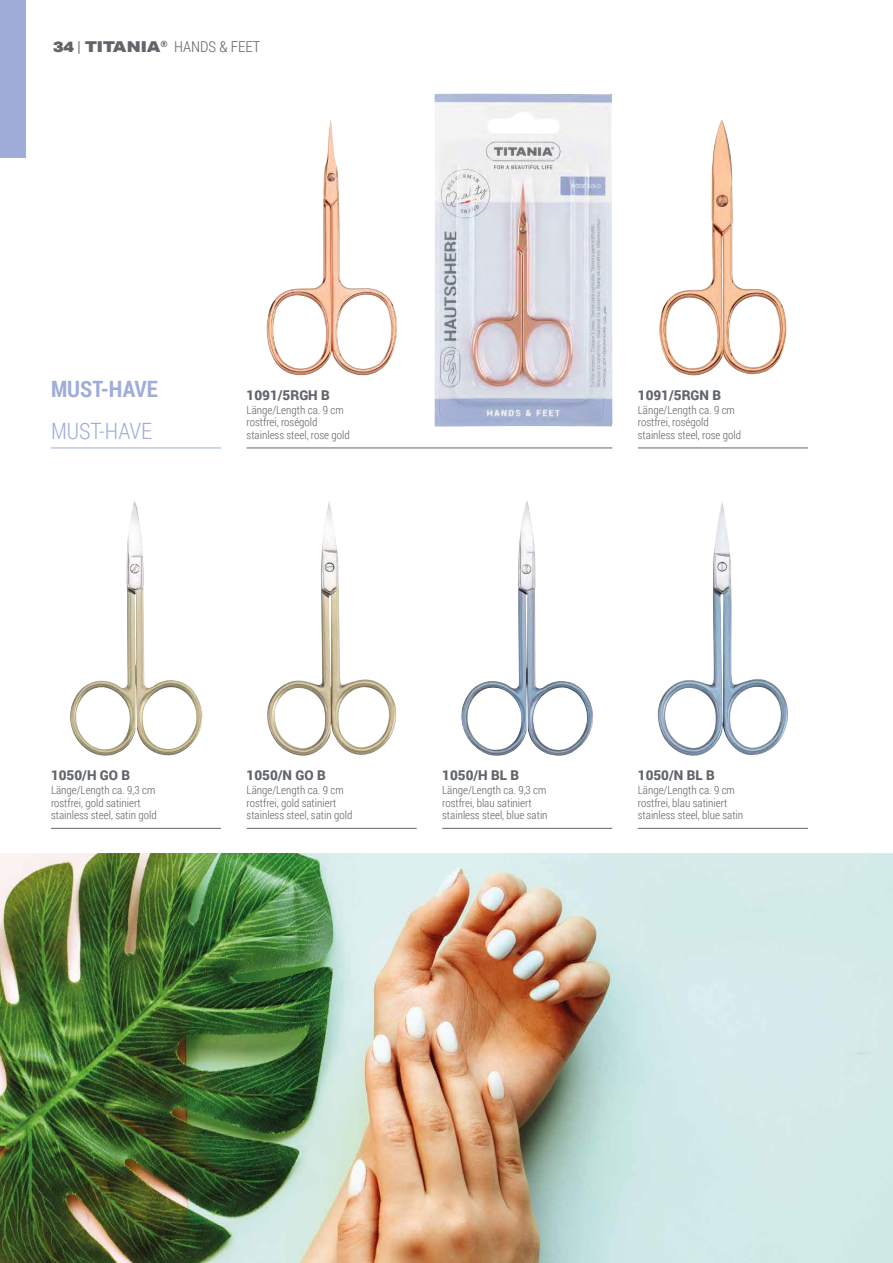
<style>
.page{position:relative;width:893px;height:1263px;background:#fff}
.page>*{position:absolute;margin:0;border:0;box-sizing:border-box;transform-origin:0 0}
.t1{font:700 22.5px "Roboto Condensed";color:#a0add9}
.t2{font:300 22.5px "Roboto Condensed";color:#a0add9}
.t3{font:300 15px "Roboto Condensed";color:#62666b}
.t4{font:900 13.5px "Roboto";color:#62666b}
.t5{font:300 11.25px/12.8px "Roboto Condensed";color:#62666b}
.s1{font-family:"Aktiv Grotesk Ex";font-weight:900}
.s2{font-weight:400}
</style>
<div class="page">
<div style="left:0;top:0;width:26px;height:158px;background:#a0add9"></div>
<img style="left:0;top:853px;width:893px;height:410px">
<img style="left:461px;top:501px;width:133px;height:255px">
<img style="left:70px;top:501px;width:133px;height:255px">
<img style="left:658px;top:502px;width:130px;height:254px">
<img style="left:267px;top:502px;width:129px;height:254px">
<img style="left:434px;top:93px;width:178px;height:334px">
<img style="left:266px;top:120px;width:131px;height:256px">
<img style="left:659px;top:120px;width:128px;height:255px">
<hr style="left:247px;top:448px;width:365px;height:1px;background:#62666b">
<hr style="left:51px;top:828px;width:170px;height:1px;background:#62666b">
<hr style="left:638px;top:448px;width:170px;height:1px;background:#62666b">
<hr style="left:247px;top:828px;width:170px;height:1px;background:#62666b">
<hr style="left:51px;top:448px;width:170px;height:1px;background:#a0add9">
<hr style="left:442px;top:828px;width:170px;height:1px;background:#62666b">
<hr style="left:638px;top:828px;width:170px;height:1px;background:#62666b">
<h2 class="t3" style="left:53px;top:36px;width:209px"><span class="s1">34</span> <span class="s2">|</span> <span class="s1">TITANIA</span><sup>®</sup> HANDS &amp; FEET</h2>
<h1 class="t1" style="left:51px;top:373px;width:108px">MUST-HAVE</h1>
<h1 class="t2" style="left:51px;top:415px;width:103px">MUST-HAVE</h1>
<p class="t4" style="left:247px;top:385px;width:85px">1091/5RGH B</p>
<p class="t5" style="left:247px;top:403px;width:105px">Länge/Length ca. 9 cm rostfrei, roségold stainless steel, rose gold</p>
<p class="t4" style="left:638px;top:385px;width:85px">1091/5RGN B</p>
<p class="t5" style="left:638px;top:403px;width:105px">Länge/Length ca. 9 cm rostfrei, roségold stainless steel, rose gold</p>
<p class="t4" style="left:51px;top:765px;width:81px">1050/H GO B</p>
<p class="t5" style="left:51px;top:783px;width:107px">Länge/Length ca. 9,3 cm rostfrei, gold satiniert stainless steel, satin gold</p>
<p class="t4" style="left:247px;top:765px;width:81px">1050/N GO B</p>
<p class="t5" style="left:247px;top:783px;width:107px">Länge/Length ca. 9 cm rostfrei, gold satiniert stainless steel, satin gold</p>
<p class="t4" style="left:442px;top:765px;width:78px">1050/H BL B</p>
<p class="t5" style="left:442px;top:783px;width:107px">Länge/Length ca. 9,3 cm rostfrei, blau satiniert stainless steel, blue satin</p>
<p class="t4" style="left:638px;top:765px;width:78px">1050/N BL B</p>
<p class="t5" style="left:638px;top:783px;width:107px">Länge/Length ca. 9 cm rostfrei, blau satiniert stainless steel, blue satin</p>
</div>
